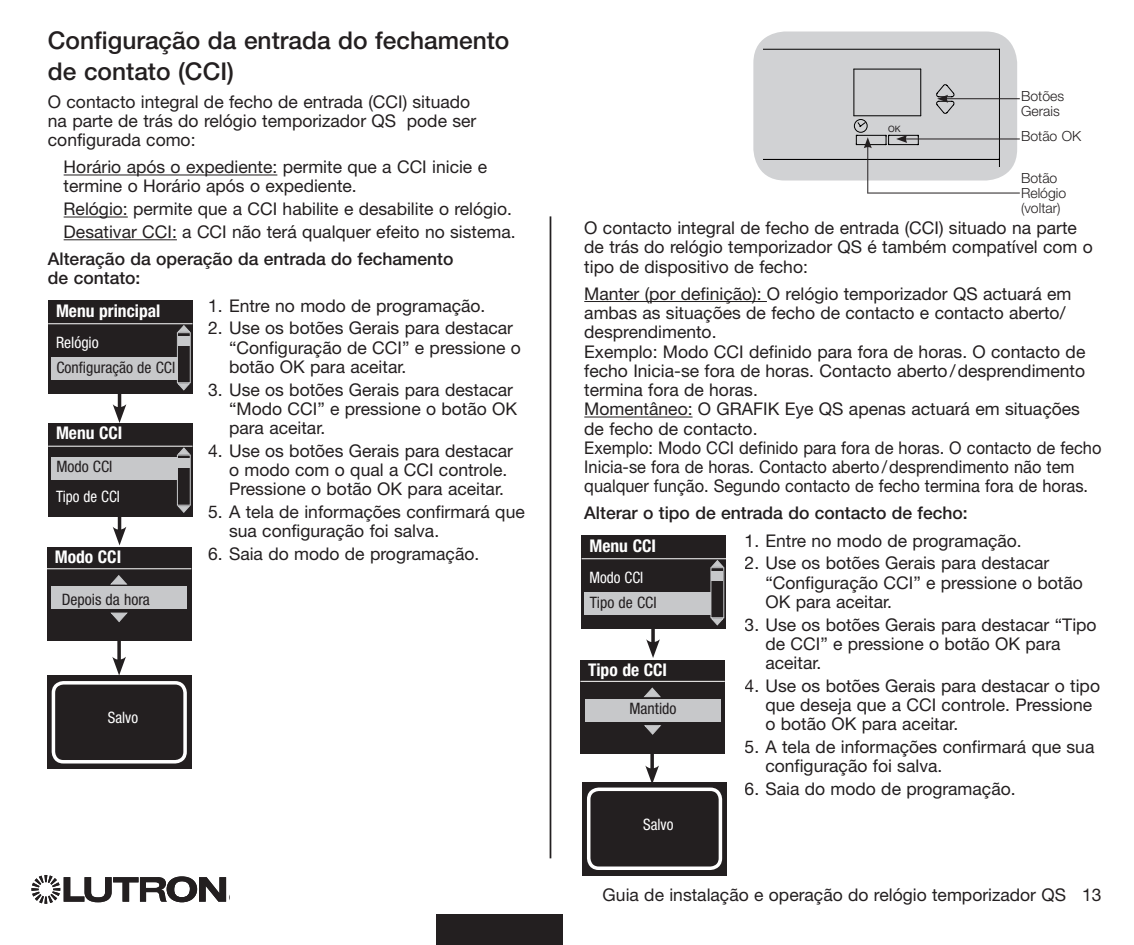
<style>
.page{position:relative;width:1134px;height:945px;background:#fff}
.page>*{position:absolute;margin:0;border:0;box-sizing:border-box;transform-origin:0 0}
.Header1{font:500 24.5px/31.5px "Helvetica Neue LT Std";color:#231f20}
.Bullet_List{font:17.5px/19.2px "Helvetica Neue LT Std";color:#231f20}
.Header1-2{font:17.5px/19.2px "Helvetica Neue LT Std";color:#231f20}
.Body_text{font:17.5px/19.2px "Helvetica Neue LT Std";color:#231f20}
.Header1-3{font:17.5px/19.2px "Helvetica Neue LT Std";color:#231f20;scale:.94 1}
.Header1-4{font:500 17.5px/19.2px "Helvetica Neue LT Std";color:#231f20}
.screen_head{font:700 condensed 17.5px "Helvetica Neue LT Std";color:#fff}
.screen_text_black{font:condensed 15.75px "Helvetica Neue LT Std";color:#231f20}
.screen_text_left{font:condensed 15.75px "Helvetica Neue LT Std";color:#fff;scale:.96 1}
.screen_head-2{font:condensed 15.75px "Helvetica Neue LT Std";color:#231f20}
.screen_text{font:condensed 15.75px "Helvetica Neue LT Std";color:#fff;scale:.96 1}
.Body_text-2{font:condensed 15.75px "Helvetica Neue LT Std";color:#fff}
.label{font:300 14px/14.9px "Helvetica Neue LT Std";color:#231f20}
.t1{font:12.78px "Helvetica Neue LT Std";color:#231f20}
.t2{font:8.75px "Helvetica Neue LT Std";color:#231f20}
</style>
<div class="page">
<svg style="left:32px;top:875px;width:194px;height:29px"></svg>
<div style="left:436px;top:914px;width:126px;height:31px;background:#231f20"></div>
<hr style="left:64px;top:175px;width:213px;height:1px;background:#231f20">
<hr style="left:64px;top:217px;width:64px;height:1px;background:#231f20">
<hr style="left:64px;top:239px;width:113px;height:1px;background:#231f20">
<svg style="left:117px;top:641px;width:4px;height:16px"></svg>
<svg style="left:112px;top:657px;width:14px;height:18px"></svg>
<div style="left:47px;top:547px;width:144px;height:94px;background:#231f20"></div>
<hr style="left:47px;top:568px;width:144px;height:1px;background:#fff">
<div style="left:52px;top:587px;width:135px;height:22px;background:#c7c8ca"></div>
<svg style="left:110px;top:575px;width:17px;height:10px"></svg>
<svg style="left:111px;top:613px;width:17px;height:9px"></svg>
<div style="left:47px;top:675px;width:145px;height:94px;background:#231f20"></div>
<div style="left:52px;top:681px;width:135px;height:83px;border:4px solid #fff;border-radius:10px"></div>
<div style="left:48px;top:301px;width:145px;height:93px;background:#231f20"></div>
<div style="left:48px;top:423px;width:145px;height:93px;background:#231f20"></div>
<hr style="left:48px;top:323px;width:145px;height:1px;background:#fff">
<hr style="left:48px;top:446px;width:145px;height:1px;background:#fff">
<div style="left:51px;top:357px;width:127px;height:23px;background:#c7c8ca"></div>
<div style="left:51px;top:457px;width:127px;height:22px;background:#c7c8ca"></div>
<hr style="left:118px;top:392px;width:3px;height:19px;background:#231f20">
<svg style="left:113px;top:404px;width:13px;height:19px"></svg>
<hr style="left:118px;top:514px;width:3px;height:19px;background:#231f20">
<svg style="left:113px;top:527px;width:13px;height:18px"></svg>
<div style="left:177px;top:332px;width:13px;height:51px;border:1px solid #c7c8ca"></div>
<div style="left:178px;top:336px;width:11px;height:9px;background:#c7c8ca"></div>
<svg style="left:178px;top:325px;width:12px;height:7px"></svg>
<svg style="left:178px;top:383px;width:12px;height:7px"></svg>
<div style="left:177px;top:455px;width:13px;height:50px;border:1px solid #c7c8ca"></div>
<div style="left:178px;top:459px;width:11px;height:9px;background:#c7c8ca"></div>
<svg style="left:178px;top:448px;width:12px;height:6px"></svg>
<svg style="left:178px;top:506px;width:12px;height:7px"></svg>
<hr style="left:945px;top:98px;width:75px;height:1px;background:#231f20">
<hr style="left:904px;top:139px;width:116px;height:1px;background:#231f20">
<hr style="left:867px;top:193px;width:153px;height:1px;background:#231f20">
<hr style="left:867px;top:146px;width:1px;height:47px;background:#231f20">
<svg style="left:753px;top:32px;width:266px;height:149px;background:#cbcccd"></svg>
<hr style="left:584px;top:301px;width:183px;height:1px;background:#231f20">
<hr style="left:584px;top:417px;width:109px;height:1px;background:#231f20">
<svg style="left:650px;top:753px;width:4px;height:13px"></svg>
<svg style="left:645px;top:766px;width:14px;height:16px"></svg>
<div style="left:580px;top:660px;width:145px;height:93px;background:#231f20"></div>
<hr style="left:580px;top:681px;width:145px;height:1px;background:#fff">
<div style="left:585px;top:699px;width:136px;height:23px;background:#c7c8ca"></div>
<svg style="left:644px;top:688px;width:17px;height:9px"></svg>
<svg style="left:644px;top:725px;width:17px;height:10px"></svg>
<div style="left:583px;top:782px;width:144px;height:93px;background:#231f20"></div>
<div style="left:587px;top:788px;width:135px;height:82px;border:4px solid #fff;border-radius:10px"></div>
<div style="left:582px;top:536px;width:144px;height:93px;background:#231f20"></div>
<hr style="left:582px;top:558px;width:144px;height:1px;background:#fff">
<div style="left:585px;top:592px;width:126px;height:23px;background:#c7c8ca"></div>
<svg style="left:651px;top:629px;width:4px;height:10px"></svg>
<svg style="left:646px;top:639px;width:14px;height:19px"></svg>
<div style="left:711px;top:567px;width:13px;height:51px;border:1px solid #c7c8ca"></div>
<div style="left:712px;top:571px;width:11px;height:9px;background:#c7c8ca"></div>
<svg style="left:711px;top:560px;width:13px;height:7px"></svg>
<svg style="left:711px;top:618px;width:12px;height:7px"></svg>
<hr style="left:550px;top:216px;width:1px;height:642px;background:#231f20">
<p class="Header1" style="left:48px;top:24px;width:463px">Configuração da entrada do fechamento de contato (CCI)</p>
<p class="Header1-2" style="left:48px;top:92px;width:430px">O contacto integral de fecho de entrada (CCI) situado na parte de trás do relógio temporizador QS pode ser configurada como:</p>
<p class="Body_text" style="left:64px;top:157px;width:425px">Horário após o expediente: permite que a CCI inicie e termine o Horário após o expediente.</p>
<p class="Body_text" style="left:64px;top:199px;width:450px">Relógio: permite que a CCI habilite e desabilite o relógio.</p>
<p class="Body_text" style="left:64px;top:222px;width:454px">Desativar CCI: a CCI não terá qualquer efeito no sistema.</p>
<p class="Header1-4" style="left:48px;top:249px;width:407px">Alteração da operação da entrada do fechamento de contato:</p>
<p class="Bullet_List" style="left:208px;top:295px;width:279px">1. Entre no modo de programação.</p>
<p class="Bullet_List" style="left:229px;top:318px;width:293px;text-indent:-21px">2. Use os botões Gerais para destacar “Configuração de CCI” e pressione o botão OK para aceitar.</p>
<p class="Bullet_List" style="left:229px;top:380px;width:290px;text-indent:-21px">3. Use os botões Gerais para destacar “Modo CCI” e pressione o botão OK para aceitar.</p>
<p class="Bullet_List" style="left:229px;top:441px;width:286px;text-indent:-21px">4. Use os botões Gerais para destacar o modo com o qual a CCI controle.<br>Pressione o botão OK para aceitar.</p>
<p class="Bullet_List" style="left:229px;top:502px;width:297px;text-indent:-21px">5. A tela de informações confirmará que sua configuração foi salva.</p>
<p class="screen_head" style="left:55px;top:547px;width:68px">Modo CCI</p>
<p class="Bullet_List" style="left:208px;top:544px;width:273px">6. Saia do modo de programação.</p>
<p class="screen_head-2" style="left:62px;top:591px;width:90px">Depois da hora</p>
<p class="screen_head" style="left:56px;top:300px;width:106px">Menu principal</p>
<p class="Body_text-2" style="left:56px;top:333px;width:44px">Relógio</p>
<p class="screen_text_black" style="left:56px;top:358px;width:120px">Configuração de CCI</p>
<p class="screen_head" style="left:56px;top:422px;width:68px">Menu CCI</p>
<p class="screen_text_black" style="left:56px;top:458px;width:58px">Modo CCI</p>
<p class="screen_text_left" style="left:56px;top:487px;width:68px">Tipo de CCI</p>
<p class="screen_text" style="left:108px;top:709px;width:33px">Salvo</p>
<p class="label" style="left:1021px;top:88px;width:45px">Botões<br>Gerais</p>
<p class="label" style="left:1021px;top:128px;width:62px">Botão OK</p>
<p class="label" style="left:1021px;top:170px;width:47px">Botão<br>Relógio (voltar)</p>
<p class="Header1-2" style="left:584px;top:218px;width:510px">O contacto integral de fecho de entrada (CCI) situado na parte de trás do relógio temporizador QS é também compatível com o tipo de dispositivo de fecho:</p>
<p class="Header1-2" style="left:584px;top:284px;width:489px">Manter (por definição): O relógio temporizador QS actuará em ambas as situações de fecho de contacto e contacto aberto/ desprendimento.</p>
<p class="Header1-2" style="left:584px;top:341px;width:503px;text-align:justify">Exemplo: Modo CCI definido para fora de horas. O contacto de fecho Inicia-se fora de horas. Contacto aberto/desprendimento termina fora de horas.</p>
<p class="Header1-2" style="left:584px;top:399px;width:497px">Momentâneo: O GRAFIK Eye QS apenas actuará em situações de fecho de contacto.</p>
<p class="Header1-3" style="left:584px;top:438px;width:552px">Exemplo: Modo CCI definido para fora de horas. O contacto de fecho<br>Inicia-se fora de horas. Contacto aberto/desprendimento não tem qualquer função. Segundo contacto de fecho termina fora de horas.</p>
<p class="Header1-4" style="left:584px;top:503px;width:385px">Alterar o tipo de entrada do contacto de fecho:</p>
<p class="Bullet_List" style="left:745px;top:530px;width:279px">1. Entre no modo de programação.</p>
<p class="Bullet_List" style="left:765px;top:553px;width:319px;text-indent:-21px">2. Use os botões Gerais para destacar “Configuração CCI” e pressione o botão<br>OK para aceitar.</p>
<p class="Bullet_List" style="left:765px;top:614px;width:333px;text-indent:-21px">3. Use os botões Gerais para destacar “Tipo de CCI” e pressione o botão OK para aceitar.</p>
<p class="Bullet_List" style="left:765px;top:676px;width:336px;text-indent:-21px">4. Use os botões Gerais para destacar o tipo que deseja que a CCI controle. Pressione o botão OK para aceitar.</p>
<p class="Bullet_List" style="left:765px;top:737px;width:331px;text-indent:-21px">5. A tela de informações confirmará que sua configuração foi salva.</p>
<p class="Bullet_List" style="left:745px;top:779px;width:273px">6. Saia do modo de programação.</p>
<p class="t2" style="left:888px;top:124px;width:14px">OK</p>
<p class="screen_head" style="left:590px;top:535px;width:68px">Menu CCI</p>
<p class="screen_text_left" style="left:590px;top:568px;width:58px">Modo CCI</p>
<p class="screen_text_black" style="left:590px;top:593px;width:68px">Tipo de CCI</p>
<p class="screen_head" style="left:588px;top:659px;width:80px">Tipo de CCI</p>
<p class="screen_text_black" style="left:630px;top:700px;width:48px">Mantido</p>
<p class="screen_text" style="left:643px;top:815px;width:33px">Salvo</p>
<p class="t1" style="left:229px;top:889px;width:12px">®</p>
<p class="Header1-2" style="left:603px;top:885px;width:501px">Guia de instalação e operação do relógio temporizador QS 13</p>
</div>
